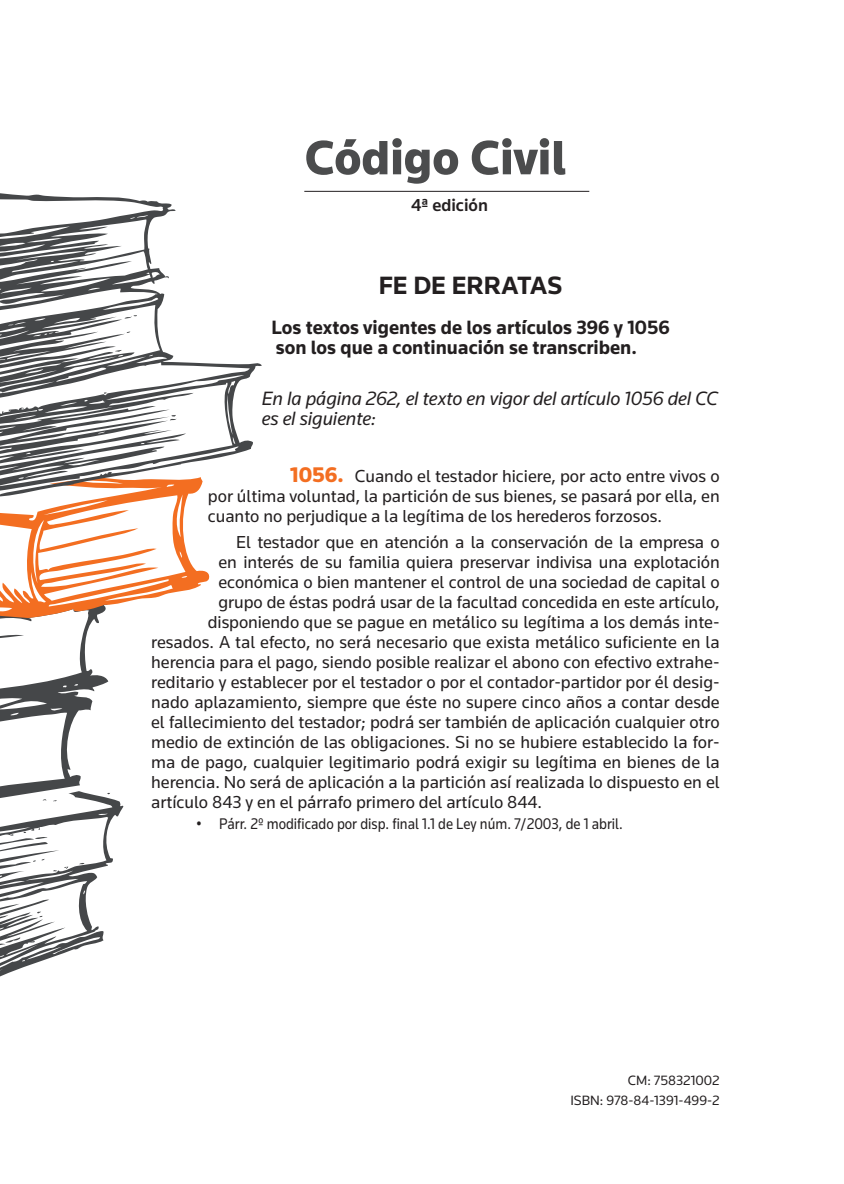
<style>
.page{position:relative;width:844px;height:1184px;background:#fff}
.page>*{position:absolute;margin:0;border:0;box-sizing:border-box;transform-origin:0 0}
.t1{font:900 50px "Knowledge";color:#4b4c4d}
.t2{font:700 26px "Knowledge";color:#231f20}
.t3{font:700 20px/20px "Knowledge";color:#231f20}
.t4{font:italic 20px/20px "Knowledge";letter-spacing:-.01em;color:#231f20}
.t5{font:18px/20px "Knowledge";color:#231f20;text-align:justify}
.t6{font:500 18px "Knowledge";color:#231f20}
.t7{font:16px "Knowledge";color:#231f20;scale:.9 1}
.RB1{font:14px "Knowledge";color:#231f20}
.s1{font-weight:900;font-size:22px;color:#f36e21}
</style>
<div class="page">
<svg style="left:0;top:501px;width:210px;height:476px"></svg>
<svg style="left:0;top:193px;width:262px;height:308px"></svg>
<hr style="left:304px;top:191px;width:285px;height:1px;background:#231f20">
<p class="t1" style="left:305px;top:127px;width:262px">Código Civil</p>
<p class="t6" style="left:411px;top:194px;width:78px">4ª edición</p>
<p class="t2" style="left:379px;top:269px;width:185px">FE DE ERRATAS</p>
<p class="t3" style="left:271px;top:317px;width:400px">Los textos vigentes de los artículos 396 y 1056 son los que a continuación se transcriben.</p>
<p class="t4" style="left:262px;top:388px;width:458px">En la página 262, el texto en vigor del artículo 1056 del CC es el siguiente:</p>
<p class="t5" style="left:208px;top:466px;width:513px;text-indent:82px"><span class="s1">1056.</span> Cuando el testador hiciere, por acto entre vivos o por última voluntad, la partición de sus bienes, se pasará por ella, en cuanto no perjudique a la legítima de los herederos forzosos.</p>
<p class="t5" style="left:236px;top:532px;width:485px">El testador que en atención a la conservación de la empresa o</p>
<p class="t5" style="left:218px;top:552px;width:503px">en interés de su familia quiera preservar indivisa una explotación</p>
<p class="t5" style="left:218px;top:572px;width:503px">económica o bien mantener el control de una sociedad de capital o</p>
<p class="t5" style="left:218px;top:592px;width:503px">grupo de éstas podrá usar de la facultad concedida en este artículo,</p>
<p class="t5" style="left:208px;top:612px;width:513px">disponiendo que se pague en metálico su legítima a los demás inte-</p>
<p class="t5" style="left:151px;top:632px;width:570px">resados. A tal efecto, no será necesario que exista metálico suficiente en la</p>
<p class="t5" style="left:151px;top:652px;width:570px">herencia para el pago, siendo posible realizar el abono con efectivo extrahe-</p>
<p class="t5" style="left:151px;top:672px;width:570px">reditario y establecer por el testador o por el contador-partidor por él desig-</p>
<p class="t5" style="left:151px;top:692px;width:570px">nado aplazamiento, siempre que éste no supere cinco años a contar desde</p>
<p class="t5" style="left:151px;top:712px;width:570px">el fallecimiento del testador; podrá ser también de aplicación cualquier otro</p>
<p class="t5" style="left:151px;top:732px;width:570px">medio de extinción de las obligaciones. Si no se hubiere establecido la for-</p>
<p class="t5" style="left:151px;top:752px;width:570px">ma de pago, cualquier legitimario podrá exigir su legítima en bienes de la</p>
<p class="t5" style="left:151px;top:772px;width:570px">herencia. No será de aplicación a la partición así realizada lo dispuesto en el</p>
<p class="t5" style="left:151px;top:792px;width:392px">artículo 843 y en el párrafo primero del artículo 844.</p>
<p class="t7" style="left:196px;top:814px;width:475px">• Párr. 2º modificado por disp. final 1.1 de Ley núm. 7/2003, de 1 abril.</p>
<p class="RB1" style="left:628px;top:1071px;width:93px">CM: 758321002</p>
<p class="RB1" style="left:570px;top:1091px;width:151px">ISBN: 978-84-1391-499-2</p>
</div>
